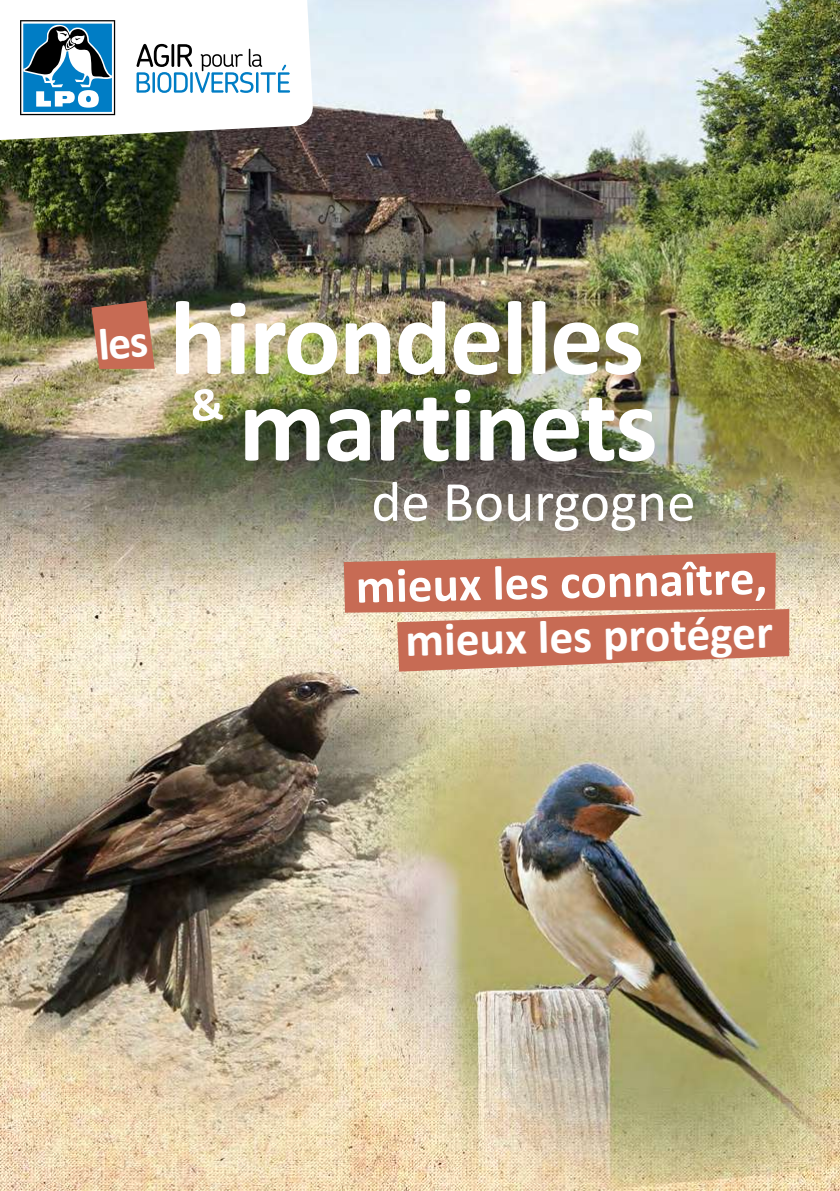
<style>
.page{position:relative;width:840px;height:1191px;background:#fff}
.page>*{position:absolute;margin:0;border:0;box-sizing:border-box;transform-origin:0 0}
.t1{font:700 107px/86.6px "Calibri";letter-spacing:-.02em;color:#fff;text-align:right}
.t2{font:57.2px "Calibri";color:#fff}
.t3{font:700 49px "Calibri";color:#fff}
.t4{font:700 47.6px "Calibri";color:#fff}
</style>
<div class="page">
<img style="left:0;top:0;width:839px;height:1191px">
<svg style="left:343px;top:552px;width:445px;height:119px;background:#cd826a"></svg>
<svg style="left:0;top:0;width:313px;height:141px"></svg>
<svg style="left:136px;top:44px;width:154px;height:49px"></svg>
<svg style="left:20px;top:20px;width:95px;height:95px"></svg>
<svg style="left:91px;top:301px;width:64px;height:68px;background:#ba6d56"></svg>
<svg style="left:189px;top:388px;width:34px;height:34px"></svg>
<p class="t1" style="left:169px;top:295px;width:489px">hirondelles martinets</p>
<p class="t2" style="left:371px;top:465px;width:326px">de Bourgogne</p>
<p class="t3" style="left:355px;top:554px;width:413px;rotate:-1deg">mieux les connaître,</p>
<p class="t4" style="left:404px;top:609px;width:369px;rotate:-1deg">mieux les protéger</p>
</div>
